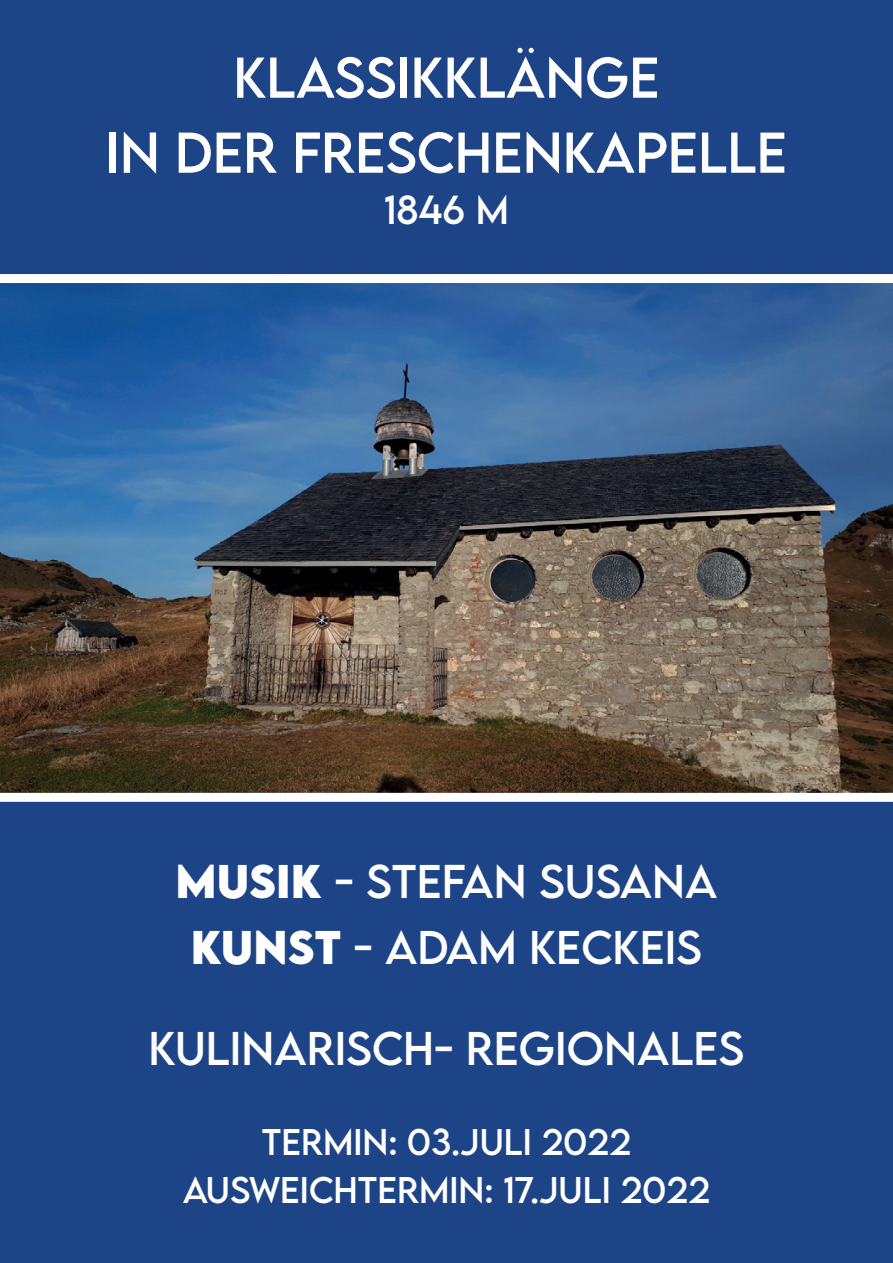
<style>
.page{position:relative;width:893px;height:1263px;background:#1d4487}
.page>*{position:absolute;margin:0;border:0;box-sizing:border-box;transform-origin:0 0}
.t1{font:51px/75px "LEMONMILK";color:#fff;text-align:center}
.t2{font:42px/66px "LEMONMILK";color:#fff}
.t3{font:36px "LEMONMILK";color:#fff}
.t4{font:33px/48px "LEMONMILK";color:#fff;text-align:center}
.s1{font-weight:700}
</style>
<div class="page">
<img style="left:0;top:283px;width:893px;height:510px">
<div style="left:0;top:274px;width:893px;height:9px;background:#fff"></div>
<div style="left:0;top:793px;width:893px;height:9px;background:#fff"></div>
<p class="t1" style="left:106px;top:40px;width:683px">KLASSIKKLÄNGE<br>IN DER FRESCHENKAPELLE</p>
<p class="t3" style="left:384px;top:186px;width:126px">1846 M</p>
<p class="t2" style="left:176px;top:849px;width:269px"><span class="s1">MUSIK</span> - STEFAN</p>
<p class="t2" style="left:191px;top:849px;width:436px;text-indent:348px">SUSANA<br><span class="s1">KUNST</span> - ADAM KECKE</p>
<p class="t2" style="left:665px;top:915px;width:36px">IS</p>
<p class="t2" style="left:149px;top:1015px;width:227px">KULINARISCH</p>
<p class="t2" style="left:434px;top:1015px;width:198px">- REGIONALES</p>
<p class="t4" style="left:183px;top:1118px;width:529px">TE RMIN: 03.JULI 2022<br>AUSWEICHTERMIN: 17.JULI 2022</p>
</div>
